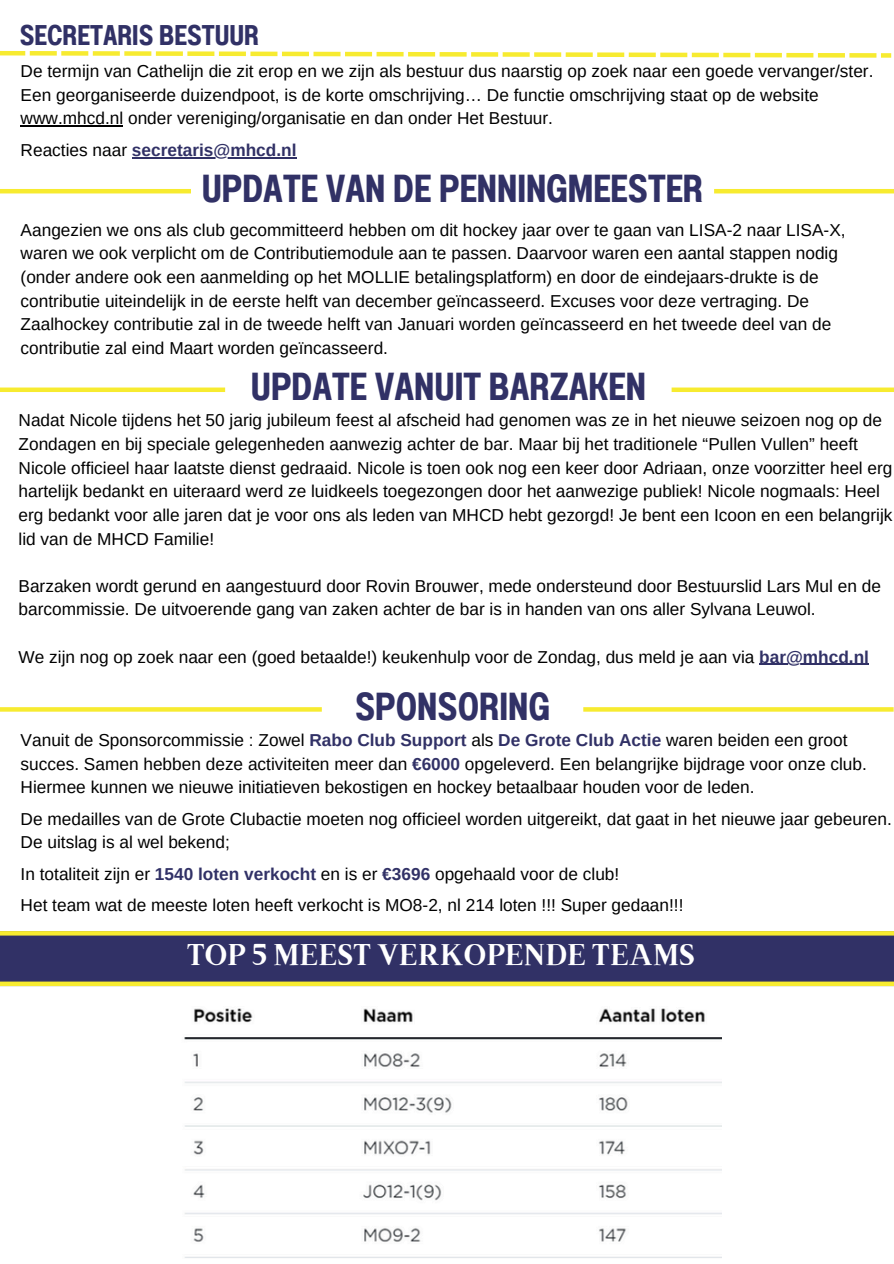
<style>
.page{position:relative;width:894px;height:1264px;background:#fff}
.page>*{position:absolute;margin:0;border:0;box-sizing:border-box;transform-origin:0 0}
.t1{font:39px "Anantason Bold Wd 50";color:#313166}
.t2{font:30px "Brixton TC";color:#fff}
.t3{font:28.5px "Anantason Bold Wd 50";color:#313166}
.t4{font:17.25px/23.7px "Arimo";color:#000}
.t5{font:700 17.25px "Arimo";color:#313166}
.s1{font-weight:400;color:#000}
.s2{font-weight:700;color:#313166}
</style>
<div class="page">
<svg style="left:0;top:51px;width:890px;height:7px"></svg>
<hr style="left:759px;top:663px;width:109px;height:2px;background:#313166">
<hr style="left:714px;top:189px;width:179px;height:4px;background:#f7eb30">
<hr style="left:0;top:189px;width:191px;height:4px;background:#f7eb30">
<div style="left:671px;top:387px;width:222px;height:5px;background:#f7eb30"></div>
<div style="left:0;top:387px;width:225px;height:5px;background:#f7eb30"></div>
<svg style="left:583px;top:707px;width:310px;height:4px"></svg>
<svg style="left:0;top:707px;width:322px;height:4px"></svg>
<img style="left:184px;top:1008px;width:537px;height:250px">
<hr style="left:21px;top:126px;width:102px;height:1px;background:#000">
<hr style="left:132px;top:157px;width:164px;height:1px;background:#313166">
<div style="left:0;top:935px;width:893px;height:46px;background:#313166"></div>
<svg style="left:0;top:931px;width:893px;height:4px;background:#f3e731"></svg>
<div style="left:0;top:981px;width:893px;height:5px;background:#f7eb30"></div>
<h2 class="t3" style="left:20px;top:18px;width:241px">SECRETARIS BESTUUR</h2>
<p class="t4" style="left:21px;top:59px;width:854px">De termijn van Cathelijn die zit erop en we zijn als bestuur dus naarstig op zoek naar een goede vervanger/ster.<br>Een georganiseerde duizendpoot, is de korte omschrijving… De functie omschrijving staat op de website www.mhcd.nl onder vereniging/organisatie en dan onder Het Bestuur.</p>
<h1 class="t5" style="left:21px;top:140px;width:277px"><span class="s1">Reacties naar</span> secretaris@mhcd.nl</h1>
<p class="t1" style="left:202px;top:166px;width:503px">UPDATE VAN DE PENNINGMEESTER</p>
<p class="t4" style="left:21px;top:218px;width:826px">Aangezien we ons als club gecommitteerd hebben om dit hockey jaar over te gaan van LISA-2 naar LISA-X, waren we ook verplicht om de Contributiemodule aan te passen. Daarvoor waren een aantal stappen nodig (onder andere ook een aanmelding op het MOLLIE betalingsplatform) en door de eindejaars-drukte is de contributie uiteindelijk in de eerste helft van december geïncasseerd. Excuses voor deze vertraging. De Zaalhockey contributie zal in de tweede helft van Januari worden geïncasseerd en het tweede deel van de contributie zal eind Maart worden geïncasseerd.</p>
<p class="t1" style="left:251px;top:364px;width:396px">UPDATE VANUIT BARZAKEN</p>
<p class="t4" style="left:19px;top:408px;width:875px">Nadat Nicole tijdens het 50 jarig jubileum feest al afscheid had genomen was ze in het nieuwe seizoen nog op de Zondagen en bij speciale gelegenheden aanwezig achter de bar. Maar bij het traditionele “Pullen Vullen” heeft Nicole officieel haar laatste dienst gedraaid. Nicole is toen ook nog een keer door Adriaan, onze voorzitter heel erg hartelijk bedankt en uiteraard werd ze luidkeels toegezongen door het aanwezige publiek! Nicole nogmaals: Heel erg bedankt voor alle jaren dat je voor ons als leden van MHCD hebt gezorgd! Je bent een Icoon en een belangrijk lid van de MHCD Familie!</p>
<p class="t4" style="left:19px;top:574px;width:863px">Barzaken wordt gerund en aangestuurd door Rovin Brouwer, mede ondersteund door Bestuurslid Lars Mul en de barcommissie. De uitvoerende gang van zaken achter de bar is in handen van ons aller Sylvana Leuwol.</p>
<p class="t4" style="left:19px;top:645px;width:851px">We zijn nog op zoek naar een (goed betaalde!) keukenhulp voor de Zondag, dus meld je aan via <span class="s2">bar@mhcd.nl</span></p>
<p class="t1" style="left:355px;top:683px;width:196px">SPONSORING</p>
<p class="t4" style="left:21px;top:728px;width:847px">Vanuit de Sponsorcommissie : Zowel <span class="s2">Rabo Club Support</span> als <span class="s2">De Grote Club Actie</span> waren beiden een groot succes. Samen hebben deze activiteiten meer dan <span class="s2">€6000</span> opgeleverd. Een belangrijke bijdrage voor onze club.<br>Hiermee kunnen we nieuwe initiatieven bekostigen en hockey betaalbaar houden voor de leden.</p>
<p class="t4" style="left:21px;top:807px;width:872px">De medailles van de Grote Clubactie moeten nog officieel worden uitgereikt, dat gaat in het nieuwe jaar gebeuren.<br>De uitslag is al wel bekend;</p>
<p class="t4" style="left:21px;top:862px;width:600px">In totaliteit zijn er <span class="s2">1540 loten verkocht</span> en is er <span class="s2">€3696</span> opgehaald voor de club!</p>
<h1 class="t4" style="left:21px;top:893px;width:664px">Het team wat de meeste loten heeft verkocht is MO8-2, nl 214 loten !!! Super gedaan!!!</h1>
<p class="t2" style="left:187px;top:944px;width:509px">TOP 5 MEEST VERKOPENDE TEAMS</p>
</div>
